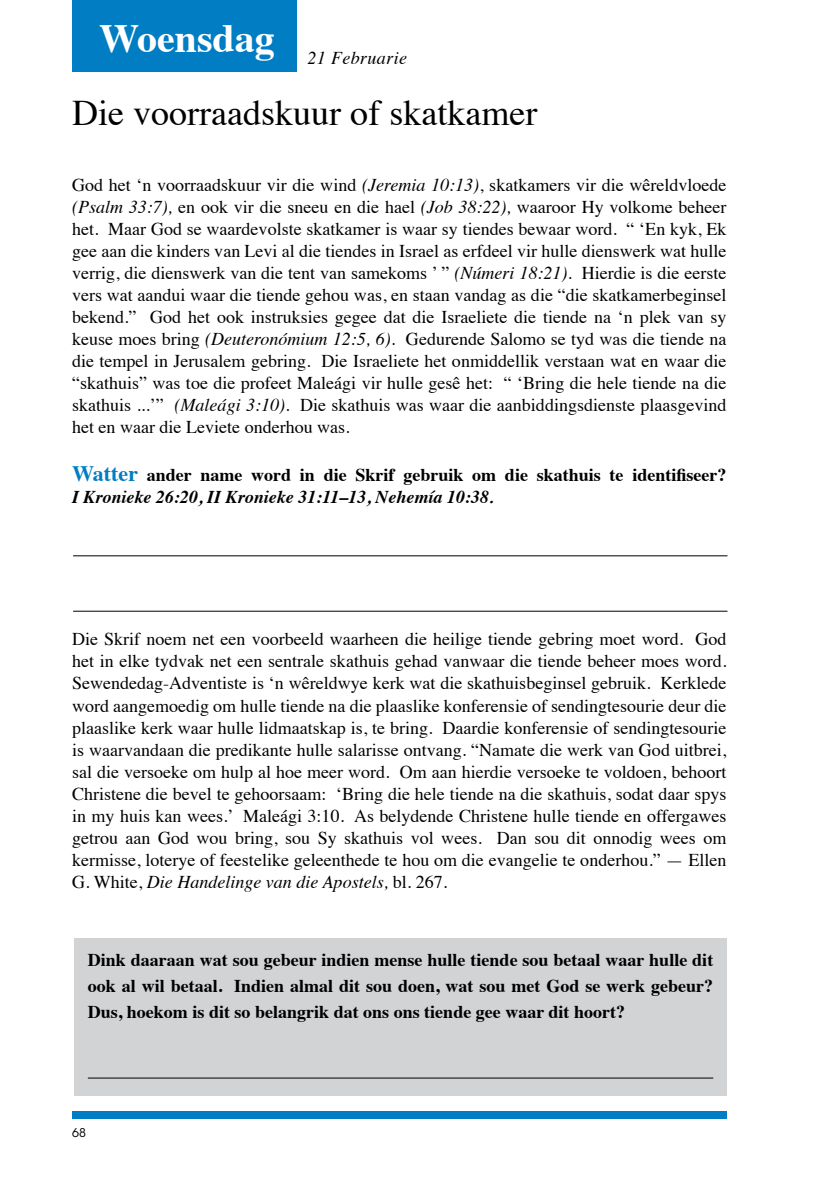
<style>
.page{position:relative;width:840px;height:1191px;background:#fff}
.page>*{position:absolute;margin:0;border:0;box-sizing:border-box;transform-origin:0 0}
.t1{font:700 40px "Times";color:#fff}
.t2{font:36px "Times";color:#000}
.t3{font:18px/22px "Times";color:#000;text-align:justify}
.t4{font:700 18px/26px "Times";color:#000}
.t5{font:italic 18px "Times";letter-spacing:.02em;color:#000}
.t6{font:12px "ITC Avant Garde Std";color:#000}
.s1{font-style:italic}
.s2{font-size:22px;color:#007dc3}
</style>
<div class="page">
<div style="left:72px;top:1111px;width:654px;height:8px;background:#007dc3"></div>
<div style="left:72px;top:0;width:225px;height:71px;background:#007dc3"></div>
<hr style="left:73px;top:555px;width:654px;height:1px;background:#000">
<hr style="left:73px;top:610px;width:654px;height:1px;background:#000">
<div style="left:74px;top:937px;width:652px;height:158px;background:#d1d3d4"></div>
<hr style="left:88px;top:1077px;width:624px;height:1px;background:#000">
<h1 class="t1" style="left:99px;top:0;width:177px">Woensdag</h1>
<p class="t5" style="left:307px;top:42px;width:101px">21 Februarie</p>
<h2 class="t2" style="left:72px;top:80px;width:466px">Die voorraadskuur of skatkamer</h2>
<p class="t3" style="left:72px;top:173px;width:655px">God het ‘n voorraadskuur vir die wind <span class="s1">(Jeremia 10:13)</span>, skatkamers vir die wêreldvloede <span class="s1">(Psalm 33:7),</span> en ook vir die sneeu en die hael <span class="s1">(Job 38:22),</span> waaroor Hy volkome beheer het. Maar God se waardevolste skatkamer is waar sy tiendes bewaar word. “ ‘En kyk, Ek gee aan die kinders van Levi al die tiendes in Israel as erfdeel vir hulle dienswerk wat hulle verrig, die dienswerk van die tent van samekoms ’ ” <span class="s1">(Númeri 18:21).</span> Hierdie is die eerste vers wat aandui waar die tiende gehou was, en staan vandag as die “die skatkamerbeginsel bekend.” God het ook instruksies gegee dat die Israeliete die tiende na ‘n plek van sy keuse moes bring <span class="s1">(Deuteronómium 12:5, 6).</span> Gedurende Salomo se tyd was die tiende na die tempel in Jerusalem gebring. Die Israeliete het onmiddellik verstaan wat en waar die “skathuis” was toe die profeet Maleági vir hulle gesê het: “ ‘Bring die hele tiende na die skathuis ...’” <span class="s1">(Maleági 3:10).</span> Die skathuis was waar die aanbiddingsdienste plaasgevind het en waar die Leviete onderhou was.</p>
<p class="t4" style="left:72px;top:462px;width:655px;line-height:22px"><span class="s2">Watter</span> ander name word in die Skrif gebruik om die skathuis te identifiseer?<br><span class="s1">I Kronieke 26:20, II Kronieke 31:11–13, Nehemía 10:38.</span></p>
<p class="t3" style="left:72px;top:627px;width:655px">Die Skrif noem net een voorbeeld waarheen die heilige tiende gebring moet word. God het in elke tydvak net een sentrale skathuis gehad vanwaar die tiende beheer moes word.<br>Sewendedag-Adventiste is ‘n wêreldwye kerk wat die skathuisbeginsel gebruik. Kerklede word aangemoedig om hulle tiende na die plaaslike konferensie of sendingtesourie deur die plaaslike kerk waar hulle lidmaatskap is, te bring. Daardie konferensie of sendingtesourie is waarvandaan die predikante hulle salarisse ontvang. “Namate die werk van God uitbrei, sal die versoeke om hulp al hoe meer word. Om aan hierdie versoeke te voldoen, behoort Christene die bevel te gehoorsaam: ‘Bring die hele tiende na die skathuis, sodat daar spys in my huis kan wees.’ Maleági 3:10. As belydende Christene hulle tiende en offergawes getrou aan God wou bring, sou Sy skathuis vol wees. Dan sou dit onnodig wees om kermisse, loterye of feestelike geleenthede te hou om die evangelie te onderhou.” — Ellen G. White, <span class="s1">Die Handelinge van die Apostels,</span> bl. 267.</p>
<p class="t4" style="left:88px;top:945px;width:626px;text-align:justify">Dink daaraan wat sou gebeur indien mense hulle tiende sou betaal waar hulle dit ook al wil betaal. Indien almal dit sou doen, wat sou met God se werk gebeur?<br>Dus, hoekom is dit so belangrik dat ons ons tiende gee waar dit hoort?</p>
<p class="t6" style="left:72px;top:1125px;width:15px">68</p>
</div>
